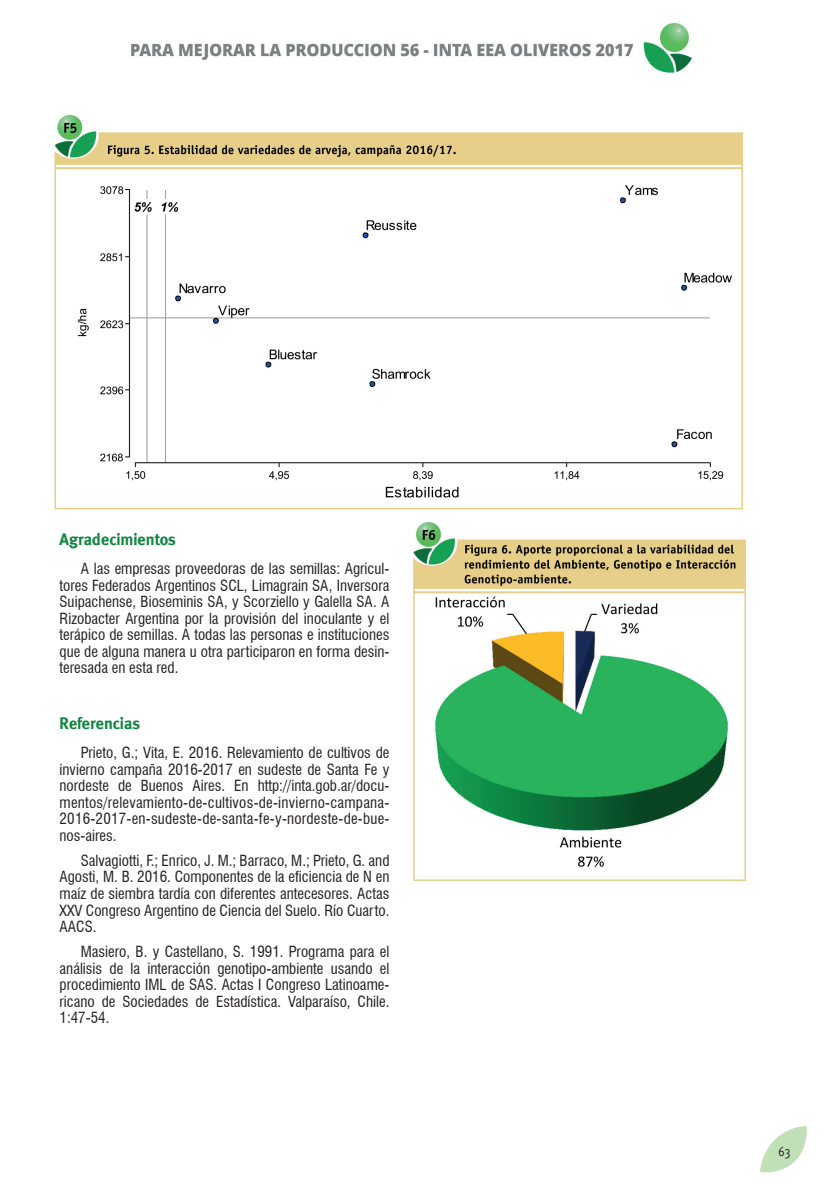
<style>
.page{position:relative;width:830px;height:1191px;background:#fff}
.page>*{position:absolute;margin:0;border:0;box-sizing:border-box;transform-origin:0 0}
.t1{font:700 16.5px "Meta";color:#118641}
.t2{font:condensed 15px/16.5px "Swiss 721 BT";color:#231f20;text-align:justify}
.t3{font:13.5px "Meta";color:#231f20;scale:.85 1}
</style>
<div class="page">
<svg style="left:760px;top:1126px;width:47px;height:47px"></svg>
<img style="left:131px;top:22px;width:561px;height:51px">
<img style="left:54px;top:115px;width:688px;height:395px">
<img style="left:414px;top:522px;width:331px;height:359px">
<p class="t1" style="left:60px;top:529px;width:118px">Agradecimientos</p>
<p class="t2" style="left:60px;top:560px;width:331px;text-indent:21px">A las empresas proveedoras de las semillas: Agricul&shy;tores Federados Argentinos SCL, Limagrain SA, Inversora Suipachense, Bioseminis SA, y Scorziello y Galella SA. A Rizobacter Argentina por la provisión del inoculante y el terápico de semillas. A todas las personas e instituciones que de alguna manera u otra participaron en forma desin&shy;teresada en esta red.</p>
<p class="t1" style="left:60px;top:714px;width:82px">Referencias</p>
<p class="t2" style="left:60px;top:744px;width:331px;text-indent:21px">Prieto, G.; Vita, E. 2016. Relevamiento de cultivos de invierno campaña 2016-2017 en sudeste de Santa Fe y nordeste de Buenos Aires. En http://inta.gob.ar/docu&shy;mentos/relevamiento-de-cultivos-de-invierno-campana-2016-2017-en-sudeste-de-santa-fe-y-nordeste-de-bue&shy;nos-aires.</p>
<p class="t2" style="left:60px;top:852px;width:331px;text-indent:21px">Salvagiotti, F.; Enrico, J. M.; Barraco, M.; Prieto, G. and Agosti, M. B. 2016. Componentes de la eficiencia de N en maíz de siembra tardía con diferentes antecesores. Actas XXV Congreso Argentino de Ciencia del Suelo. Río Cuarto.<br>AACS.</p>
<p class="t2" style="left:60px;top:943px;width:331px;text-indent:21px">Masiero, B. y Castellano, S. 1991. Programa para el análisis de la interacción genotipo-ambiente usando el procedimiento IML de SAS. Actas I Congreso Latinoame&shy;ricano de Sociedades de Estadística. Valparaíso, Chile.<br>1:47-54.</p>
<p class="t3" style="left:778px;top:1143px;width:16px">63</p>
</div>
